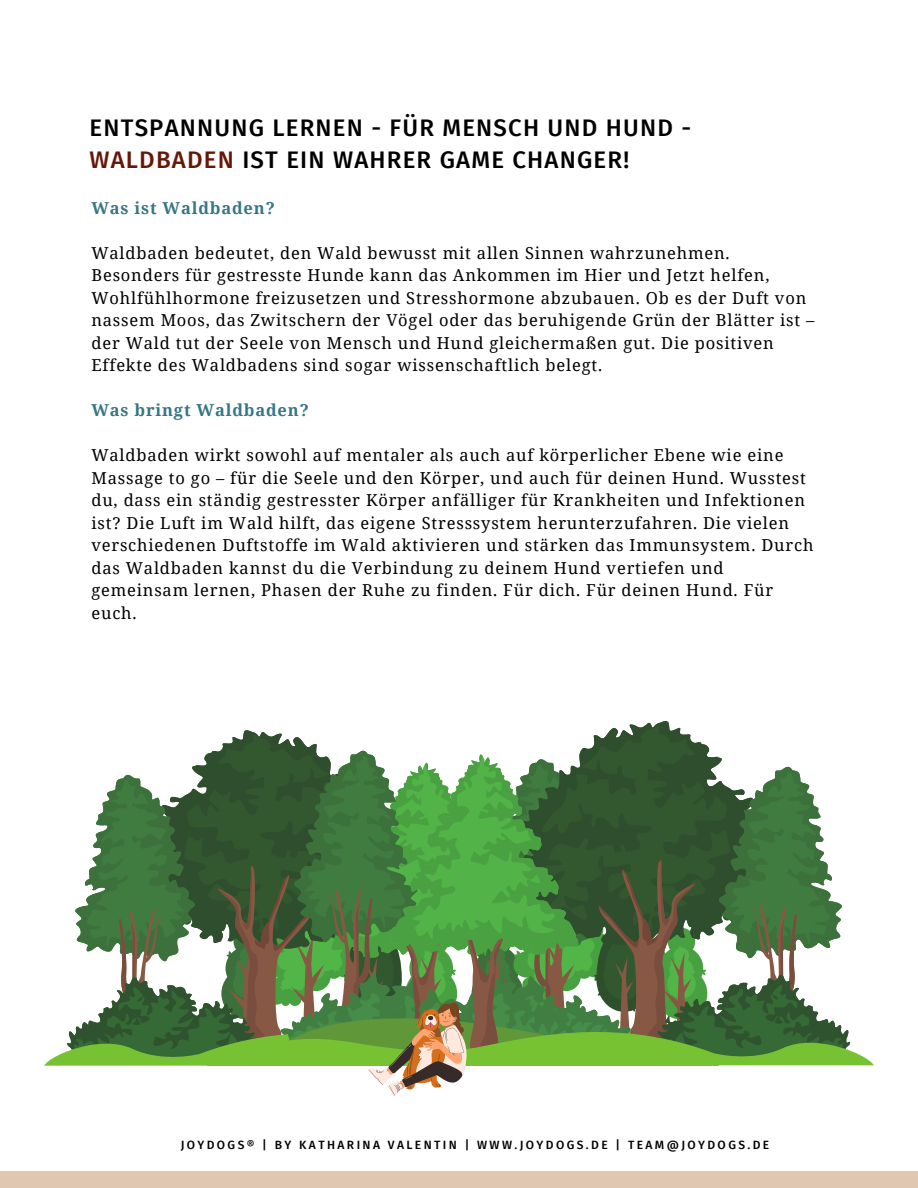
<style>
.page{position:relative;width:918px;height:1188px;background:#fff}
.page>*{position:absolute;margin:0;border:0;box-sizing:border-box;transform-origin:0 0}
.t1{font:500 24px/32.7px "Fira Sans";letter-spacing:.05em;color:#000}
.t2{font:16.5px/22.5px "Noto Serif";letter-spacing:.05em;color:#000}
.t3{font:700 16.5px "Noto Serif";letter-spacing:.05em;color:#377684}
.t4{font:500 12px "Fira Sans";letter-spacing:.2em;color:#000}
.s1{color:#661807}
</style>
<div class="page">
<div style="left:0;top:1172px;width:918px;height:16px;background:#dfc7b2"></div>
<svg style="left:222px;top:730px;width:95px;height:17px"></svg>
<svg style="left:592px;top:721px;width:116px;height:26px"></svg>
<svg style="left:44px;top:747px;width:830px;height:349px"></svg>
<h1 class="t1" style="left:90px;top:111px;width:603px">ENTSPANNUNG LERNEN - FÜR MENSCH UND HUND -<br><span class="s1">WALDBADEN</span> IST EIN WAHRER GAME CHANGER!</h1>
<h2 class="t3" style="left:91px;top:196px;width:185px">Was ist Waldbaden?</h2>
<h3 class="t2" style="left:91px;top:241px;width:724px">Waldbaden bedeutet, den Wald bewusst mit allen Sinnen wahrzunehmen.<br>Besonders für gestresste Hunde kann das Ankommen im Hier und Jetzt helfen, Wohlfühlhormone freizusetzen und Stresshormone abzubauen. Ob es der Duft von nassem Moos, das Zwitschern der Vögel oder das beruhigende Grün der Blätter ist – der Wald tut der Seele von Mensch und Hund gleichermaßen gut. Die positiven Effekte des Waldbadens sind sogar wissenschaftlich belegt.</h3>
<h2 class="t3" style="left:91px;top:398px;width:219px">Was bringt Waldbaden?</h2>
<h3 class="t2" style="left:91px;top:443px;width:724px">Waldbaden wirkt sowohl auf mentaler als auch auf körperlicher Ebene wie eine Massage to go – für die Seele und den Körper, und auch für deinen Hund. Wusstest du, dass ein ständig gestresster Körper anfälliger für Krankheiten und Infektionen ist? Die Luft im Wald hilft, das eigene Stresssystem herunterzufahren. Die vielen verschiedenen Duftstoffe im Wald aktivieren und stärken das Immunsystem. Durch das Waldbaden kannst du die Verbindung zu deinem Hund vertiefen und gemeinsam lernen, Phasen der Ruhe zu finden. Für dich. Für deinen Hund. Für euch.</h3>
<p class="t4" style="left:181px;top:1138px;width:590px">JOYDOGS® | BY KATHARINA VALENTIN | WWW.JOYDOGS.DE | TEAM@JOYDOGS.DE</p>
</div>
